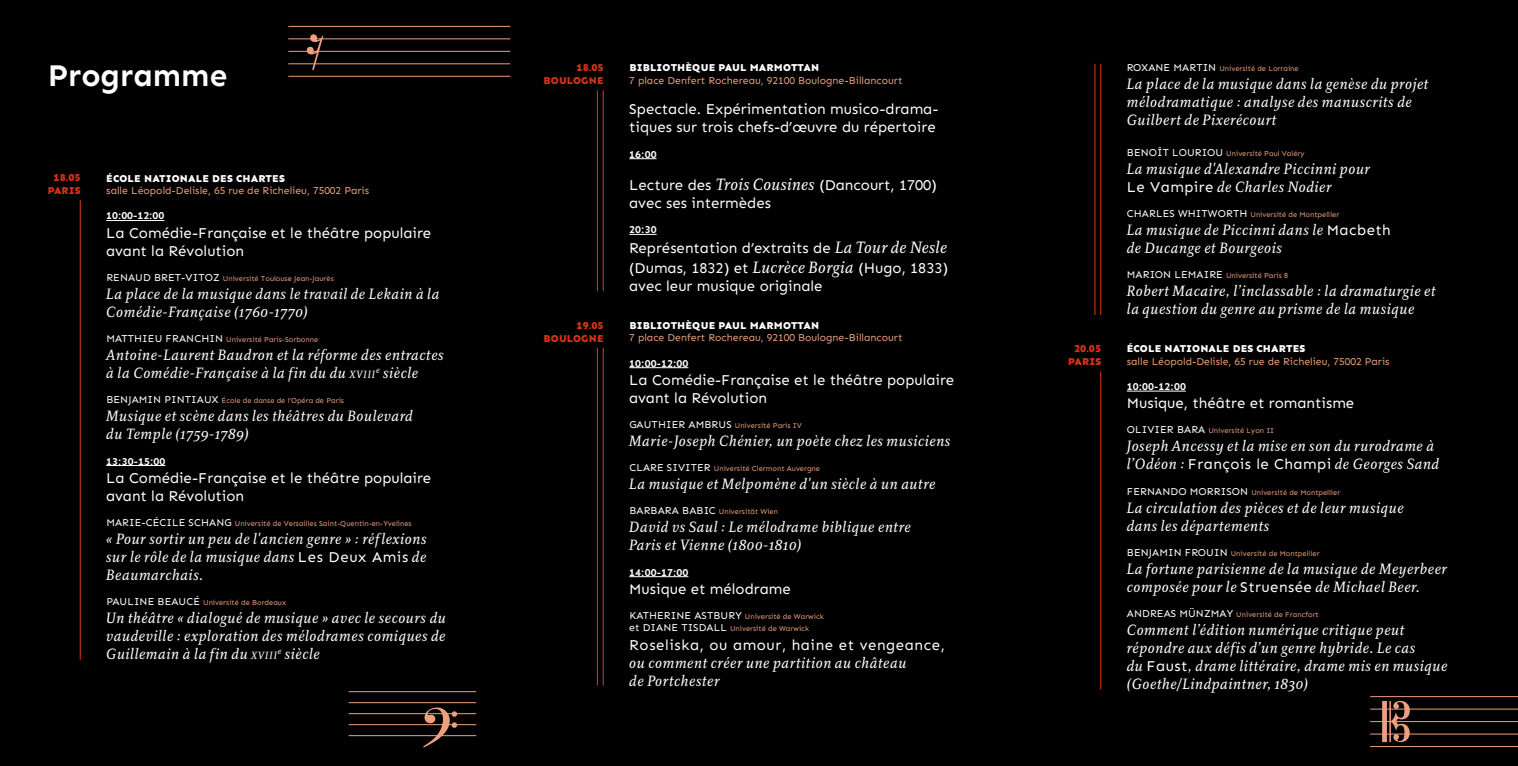
<style>
.page{position:relative;width:1518px;height:766px;background:#fff}
.page>*{position:absolute;margin:0;border:0;box-sizing:border-box;transform-origin:0 0}
.t1{font:60px "Note Hedz";color:#eca07f}
.tytul_duzy{font:700 31.5px "Sen";color:#fff}
.tytul_wykladu{font:italic 15px/18px "Diogenes";letter-spacing:.04em;color:#fff}
.tytul_niekursywa{font:15px/18px "Sen";color:#fff}
.tekst{font:10.5px "Sen";color:#eca07f}
.program_miejsce{font:800 10.5px "Sen";letter-spacing:.01em;color:#fff}
.program_godziny{font:700 10.5px "Sen";letter-spacing:.01em;color:#fff}
.t2{font:800 10.5px/12.6px "Sen";letter-spacing:.01em;color:#d63417;text-align:center}
.tekst-2{font:7.5px "Sen";color:#eca07f}
.s1{font-size:10.5px;color:#fff}
.s2{font-size:10.5px}
.s3{font-family:"Sen";font-style:normal}
.s4{font-family:"Diogenes";font-style:italic;font-size:16.5px}
</style>
<div class="page">
<div style="left:0;top:0;width:1518px;height:765px;background:#000"></div>
<hr style="left:349px;top:691px;width:127px;height:1px;background:#eca07f">
<hr style="left:288px;top:26px;width:222px;height:1px;background:#eca07f">
<hr style="left:349px;top:702px;width:127px;height:1px;background:#eca07f">
<hr style="left:288px;top:39px;width:222px;height:1px;background:#eca07f">
<hr style="left:349px;top:713px;width:127px;height:1px;background:#eca07f">
<hr style="left:288px;top:51px;width:222px;height:1px;background:#eca07f">
<hr style="left:349px;top:724px;width:127px;height:1px;background:#eca07f">
<hr style="left:288px;top:63px;width:222px;height:1px;background:#eca07f">
<hr style="left:349px;top:735px;width:127px;height:1px;background:#eca07f">
<hr style="left:288px;top:76px;width:222px;height:1px;background:#eca07f">
<hr style="left:1370px;top:696px;width:148px;height:1px;background:#eca07f">
<hr style="left:1370px;top:708px;width:148px;height:1px;background:#eca07f">
<hr style="left:1370px;top:721px;width:148px;height:1px;background:#eca07f">
<hr style="left:1370px;top:733px;width:148px;height:1px;background:#eca07f">
<hr style="left:1370px;top:746px;width:148px;height:1px;background:#eca07f">
<svg style="left:1382px;top:700px;width:28px;height:41px"></svg>
<svg style="left:423px;top:707px;width:34px;height:40px"></svg>
<hr style="left:106px;top:220px;width:58px;height:1px;background:#fff">
<hr style="left:106px;top:465px;width:59px;height:1px;background:#fff">
<svg style="left:629px;top:158px;width:28px;height:1px"></svg>
<svg style="left:629px;top:234px;width:28px;height:1px"></svg>
<hr style="left:629px;top:367px;width:59px;height:1px;background:#fff">
<hr style="left:629px;top:576px;width:59px;height:1px;background:#fff">
<hr style="left:1127px;top:391px;width:59px;height:1px;background:#fff">
<hr style="left:80px;top:200px;width:1px;height:459px;background:#d63417">
<hr style="left:603px;top:90px;width:1px;height:201px;background:#d63417">
<hr style="left:1100px;top:64px;width:1px;height:251px;background:#d63417">
<hr style="left:603px;top:347px;width:1px;height:338px;background:#d63417">
<hr style="left:1100px;top:371px;width:1px;height:318px;background:#d63417">
<hr style="left:597px;top:90px;width:1px;height:201px;background:#d63417">
<hr style="left:1094px;top:64px;width:1px;height:251px;background:#d63417">
<hr style="left:597px;top:347px;width:1px;height:338px;background:#d63417">
<p class="tytul_duzy" style="left:48px;top:57px;width:181px">Programme</p>
<p class="t1" style="left:306px;top:12px;width:19px">ç</p>
<p class="t2" style="left:48px;top:171px;width:34px">18.05<br>PARIS</p>
<p class="program_miejsce" style="left:106px;top:172px;width:180px">ÉCOLE NATIONALE DES CHARTES</p>
<p class="tekst" style="left:106px;top:184px;width:264px">salle Léopold-Delisle, 65 rue de Richelieu, 75002 Paris</p>
<p class="program_godziny" style="left:106px;top:210px;width:60px">10:00-12:00</p>
<p class="tytul_niekursywa" style="left:106px;top:223px;width:327px">La Comédie-Française et le théâtre populaire avant la Révolution</p>
<p class="tekst-2" style="left:106px;top:274px;width:229px"><span class="s1">RENAUD BRET-VITOZ</span> Université Toulouse Jean-Jaurès</p>
<p class="tytul_wykladu" style="left:106px;top:285px;width:335px">La place de la musique dans le travail de Lekain à la<br>Comédie-Française (1760-1770)</p>
<p class="tekst-2" style="left:106px;top:335px;width:213px"><span class="s1">MATTHIEU FRANCHIN</span> Université Paris-Sorbonne</p>
<p class="tytul_wykladu" style="left:106px;top:346px;width:339px">Antoine-Laurent Baudron et la réforme des entractes à la Comédie-Française à la fin du du <span class="s2">XVIII</span><sup>e</sup> siècle</p>
<p class="tekst-2" style="left:106px;top:396px;width:239px"><span class="s1">BENJAMIN PINTIAUX</span> École de danse de l’Opéra de Paris</p>
<p class="tytul_wykladu" style="left:106px;top:407px;width:308px">Musique et scène dans les théâtres du Boulevard du Temple (1759-1789)</p>
<p class="program_godziny" style="left:106px;top:455px;width:61px">13:30-15:00</p>
<p class="tytul_niekursywa" style="left:106px;top:468px;width:327px">La Comédie-Française et le théâtre populaire avant la Révolution</p>
<p class="tekst-2" style="left:106px;top:518px;width:307px"><span class="s1">MARIE-CÉCILE SCHANG</span> Université de Versailles Saint-Quentin-en-Yvelines</p>
<p class="tytul_wykladu" style="left:106px;top:530px;width:322px;text-align:justify">« Pour sortir un peu de l'ancien genre » : réflexions sur le rôle de la musique dans <span class="s3">Les Deux Amis</span> de Beaumarchais.</p>
<p class="tekst-2" style="left:106px;top:598px;width:181px"><span class="s1">PAULINE BEAUCÉ</span> Université de Bordeaux</p>
<p class="tytul_wykladu" style="left:106px;top:609px;width:341px;text-align:justify">Un théâtre « dialogué de musique » avec le secours du vaudeville : exploration des mélodrames comiques de Guillemain à la fin du <span class="s2">XVIII</span><sup>e</sup> siècle</p>
<p class="t2" style="left:544px;top:62px;width:62px;text-align:right">18.05<br>BOULOGNE</p>
<p class="t2" style="left:544px;top:319px;width:62px;text-align:right">19.05<br>BOULOGNE</p>
<p class="program_miejsce" style="left:629px;top:62px;width:191px">BIBLIOTHÈQUE PAUL MARMOTTAN</p>
<p class="tekst" style="left:629px;top:74px;width:275px">7 place Denfert Rochereau, 92100 Boulogne-Billancourt</p>
<p class="tytul_niekursywa" style="left:629px;top:100px;width:311px">Spectacle. Expérimentation musico-drama&shy;tiques sur trois chefs-d’œuvre du répertoire</p>
<p class="program_godziny" style="left:629px;top:148px;width:29px">16:00</p>
<p class="tytul_niekursywa" style="left:629px;top:176px;width:309px">Lecture des <span class="s4">Trois Cousines</span> (Dancourt, 1700) avec ses intermèdes</p>
<p class="program_godziny" style="left:629px;top:224px;width:29px">20:30</p>
<p class="tytul_niekursywa" style="left:629px;top:238px;width:320px;line-height:19.8px">Représentation d’extraits de <span class="s4">La Tour de Nesle </span>(Dumas, 1832) et <span class="s4">Lucrèce Borgia</span> (Hugo, 1833)</p>
<p class="tytul_niekursywa" style="left:629px;top:277px;width:195px">avec leur musique originale</p>
<p class="program_miejsce" style="left:629px;top:319px;width:191px">BIBLIOTHÈQUE PAUL MARMOTTAN</p>
<p class="tekst" style="left:629px;top:332px;width:275px">7 place Denfert Rochereau, 92100 Boulogne-Billancourt</p>
<p class="program_godziny" style="left:629px;top:357px;width:61px">10:00-12:00</p>
<p class="tytul_niekursywa" style="left:629px;top:370px;width:327px">La Comédie-Française et le théâtre populaire avant la Révolution</p>
<p class="tekst-2" style="left:629px;top:421px;width:174px"><span class="s1">GAUTHIER AMBRUS</span> Université Paris IV</p>
<p class="tytul_wykladu" style="left:629px;top:432px;width:323px">Marie-Joseph Chénier, un poète chez les musiciens</p>
<p class="tekst-2" style="left:629px;top:464px;width:192px"><span class="s1">CLARE SIVITER</span> Université Clermont Auvergne</p>
<p class="tytul_wykladu" style="left:629px;top:475px;width:308px">La musique et Melpomène d'un siècle à un autre</p>
<p class="tekst-2" style="left:629px;top:507px;width:150px"><span class="s1">BARBARA BABIC</span> Universität Wien</p>
<p class="tytul_wykladu" style="left:629px;top:518px;width:283px">David vs Saul : Le mélodrame biblique entre<br>Paris et Vienne (1800-1810)</p>
<p class="program_godziny" style="left:629px;top:566px;width:61px">14:00-17:00</p>
<p class="tytul_niekursywa" style="left:629px;top:579px;width:163px">Musique et mélodrame</p>
<p class="tekst-2" style="left:629px;top:611px;width:196px"><span class="s1">KATHERINE ASTBURY</span> Université de Warwick</p>
<p class="tekst-2" style="left:629px;top:624px;width:181px"><span class="s1">et DIANE TISDALL</span> Université de Warwick</p>
<p class="tytul_wykladu" style="left:629px;top:635px;width:317px"><span class="s3">Roseliska, ou amour, haine et vengeance, </span>ou comment créer une partition au château<br>de Portchester</p>
<p class="t2" style="left:1068px;top:342px;width:34px">20.05<br>PARIS</p>
<p class="tekst-2" style="left:1127px;top:64px;width:173px"><span class="s1">ROXANE MARTIN</span> Université de Lorraine</p>
<p class="tytul_wykladu" style="left:1127px;top:76px;width:303px">La place de la musique dans la genèse du projet mélodramatique : analyse des manuscrits de<br>Guilbert de Pixerécourt</p>
<p class="tekst-2" style="left:1127px;top:149px;width:179px"><span class="s1">BENOÎT LOURIOU</span> Université Paul Valéry</p>
<p class="tytul_wykladu" style="left:1127px;top:160px;width:245px">La musique d'Alexandre Piccinni pour<br><span class="s3">Le Vampire</span> de Charles Nodier</p>
<p class="tekst-2" style="left:1127px;top:210px;width:214px"><span class="s1">CHARLES WHITWORTH</span> Université de Montpellier</p>
<p class="tytul_wykladu" style="left:1127px;top:221px;width:266px">La musique de Piccinni dans le <span class="s3">Macbeth </span>de Ducange et Bourgeois</p>
<p class="tekst-2" style="left:1127px;top:271px;width:163px"><span class="s1">MARION LEMAIRE</span> Université Paris 8</p>
<p class="tytul_wykladu" style="left:1127px;top:283px;width:310px">Robert Macaire, l’inclassable : la dramaturgie et la question du genre au prisme de la musique</p>
<p class="program_miejsce" style="left:1127px;top:343px;width:180px">ÉCOLE NATIONALE DES CHARTES</p>
<p class="tekst" style="left:1127px;top:355px;width:264px">salle Léopold-Delisle, 65 rue de Richelieu, 75002 Paris</p>
<p class="program_godziny" style="left:1127px;top:380px;width:61px">10:00-12:00</p>
<p class="tytul_niekursywa" style="left:1127px;top:394px;width:229px">Musique, théâtre et romantisme</p>
<p class="tekst-2" style="left:1127px;top:426px;width:149px"><span class="s1">OLIVIER BARA</span> Université Lyon II</p>
<p class="tytul_wykladu" style="left:1127px;top:437px;width:314px">Joseph Ancessy et la mise en son du rurodrame à l’Odéon : <span class="s3">François le Champi</span> de Georges Sand</p>
<p class="tekst-2" style="left:1127px;top:487px;width:215px"><span class="s1">FERNANDO MORRISON</span> Université de Montpellier</p>
<p class="tytul_wykladu" style="left:1127px;top:499px;width:278px">La circulation des pièces et de leur musique dans les départements</p>
<p class="tekst-2" style="left:1127px;top:548px;width:194px"><span class="s1">BENJAMIN FROUIN</span> Université de Montpellier</p>
<p class="tytul_wykladu" style="left:1127px;top:560px;width:322px">La fortune parisienne de la musique de Meyerbeer composée pour le <span class="s3">Struensée</span> de Michael Beer.</p>
<p class="tekst-2" style="left:1127px;top:610px;width:193px"><span class="s1">ANDREAS MÜNZMAY</span> Université de Francfort</p>
<p class="tytul_wykladu" style="left:1127px;top:621px;width:322px">Comment l’édition numérique critique peut répondre aux défis d’un genre hybride. Le cas<br>du <span class="s3">Faust</span>, drame littéraire, drame mis en musique (Goethe/Lindpaintner, 1830)</p>
</div>
